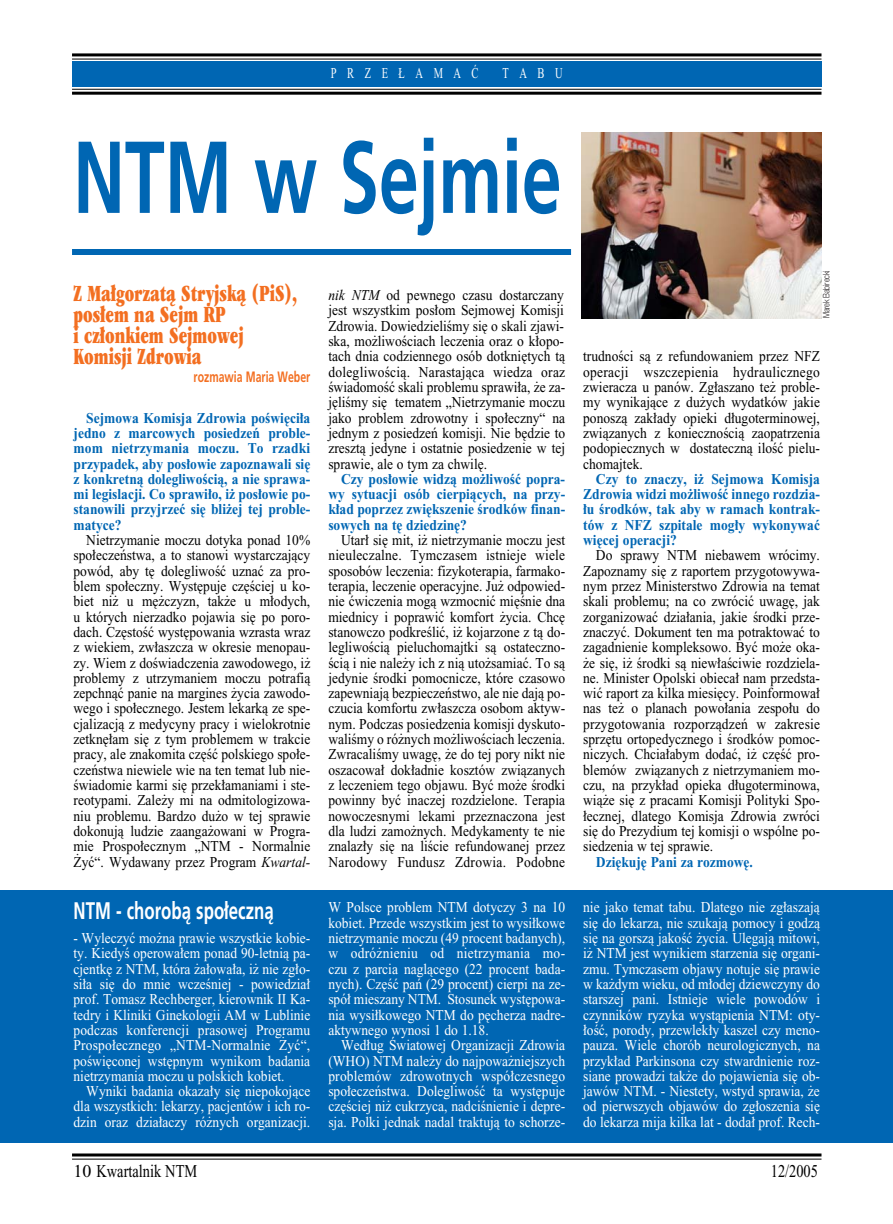
<style>
.page{position:relative;width:893px;height:1224px;background:#fff}
.page>*{position:absolute;margin:0;border:0;box-sizing:border-box;transform-origin:0 0}
.t1{font:700 102px "Pfrutiger";color:#0066b3;scale:.7 1}
.t2{font:24px/21px "Pitcgaramond Ultra";color:#f36f21;scale:.8 1}
.t3{font:700 24px "Pfrutiger";color:#fff;scale:.7 1}
.t4{font:18px "Ptimes New Roman";color:#000}
.t5{font:18px "Ptimes New Roman";color:#000;scale:.8 1}
.t6{font:15px/15.3px "Ptimes New Roman";color:#000;text-align:justify;scale:.9 1}
.t7{font:15px/15.3px "Ptimes New Roman";color:#fff;text-align:justify;scale:.9 1}
.t8{font:700 15px/15.3px "Ptimes New Roman";color:#0066b3;text-align:justify;scale:.9 1}
.t9{font:700 15px "Pfrutiger";color:#f36f21;scale:.7 1}
.t10{font:15px "Ptimes New Roman";letter-spacing:1em;color:#fff;scale:.7 1}
.t11{font:15px "Ptimes New Roman";color:#fff;scale:.7 1}
.t12{font:300 9px "Phelvetica Neu";letter-spacing:-.025em;color:#231f20;scale:.8 1}
.s1{font-style:italic}
</style>
<div class="page">
<div style="left:0;top:891px;width:892px;height:252px;background:#0066b3"></div>
<div style="left:72px;top:61px;width:749px;height:26px;background:#0066b3"></div>
<hr style="left:72px;top:1154px;width:749px;height:2px;background:#000">
<hr style="left:72px;top:1159px;width:749px;height:1px;background:#000">
<hr style="left:72px;top:89px;width:749px;height:1px;background:#000">
<hr style="left:72px;top:92px;width:749px;height:3px;background:#000">
<hr style="left:72px;top:53px;width:749px;height:3px;background:#000">
<hr style="left:72px;top:59px;width:749px;height:1px;background:#000">
<div style="left:72px;top:249px;width:499px;height:6px;background:#0066b3"></div>
<img style="left:581px;top:132px;width:240px;height:187px">
<p class="t10" style="left:331px;top:69px;width:212px">PRZE¸AMAå</p>
<p class="t11" style="left:502px;top:69px;width:87px">TABU</p>
<h1 class="t1" style="left:73px;top:140px;width:699px">NTM w Sejmie</h1>
<h2 class="t2" style="left:74px;top:287px;width:281px">Z Ma∏gorzatà Stryjskà (PiS), pos∏em na Sejm RP<br>i cz∏onkiem Sejmowej<br>Komisji Zdrowia</h2>
<p class="t9" style="left:193px;top:371px;width:168px">rozmawia Maria Weber</p>
<p class="t8" style="left:74px;top:412px;width:264px;text-indent:13px">Sejmowa Komisja Zdrowia poÊwi´ci∏a jedno z marcowych posiedzeƒ proble&shy;mom nietrzymania moczu. To rzadki przypadek, aby pos∏owie zapoznawali si´ z konkretnà dolegliwoÊcià, a nie sprawa&shy;mi legislacji. Co sprawi∏o, i˝ pos∏owie po&shy;stanowili przyjrzeç si´ bli˝ej tej proble&shy;matyce?</p>
<p class="t6" style="left:74px;top:535px;width:265px;text-indent:13px">Nietrzymanie moczu dotyka ponad 10% spo∏eczeƒstwa, a to stanowi wystarczajàcy powód, aby t´ dolegliwoÊç uznaç za pro&shy;blem spo∏eczny. Wyst´puje cz´Êciej u ko&shy;biet ni˝ u m´˝czyzn, tak˝e u m∏odych, u których nierzadko pojawia si´ po poro&shy;dach. Cz´stoÊç wyst´powania wzrasta wraz z wiekiem, zw∏aszcza w okresie menopau&shy;zy. Wiem z doÊwiadczenia zawodowego, i˝ problemy z utrzymaniem moczu potrafià zepchnàç panie na margines ˝ycia zawodo&shy;wego i spo∏ecznego. Jestem lekarkà ze spe&shy;cjalizacjà z medycyny pracy i wielokrotnie zetkn´∏am si´ z tym problemem w trakcie pracy, ale znakomita cz´Êç polskiego spo∏e&shy;czeƒstwa niewiele wie na ten temat lub nie-Êwiadomie karmi si´ przek∏amaniami i ste&shy;reotypami. Zale˝y mi na odmitologizowa&shy;niu problemu. Bardzo du˝o w tej sprawie dokonujà ludzie zaanga˝owani w Progra&shy;mie Prospo∏ecznym „NTM - Normalnie ˚yç“. Wydawany przez Program <span class="s1">Kwartal-</span></p>
<h2 class="t3" style="left:74px;top:902px;width:287px">NTM - chorobà spo∏ecznà</h2>
<p class="t7" style="left:74px;top:933px;width:265px">- Wyleczyç mo˝na prawie wszystkie kobie&shy;ty. KiedyÊ operowa∏em ponad 90-letnià pa&shy;cjentk´ z NTM, która ˝a∏owa∏a, i˝ nie zg∏o&shy;si∏a si´ do mnie wczeÊniej - powiedzia∏ prof. Tomasz Rechberger, kierownik II Ka&shy;tedry i Kliniki Ginekologii AM w Lublinie podczas konferencji prasowej Programu Prospo∏ecznego „NTM-Normalnie ˚yç“, poÊwi´conej wst´pnym wynikom badania nietrzymania moczu u polskich kobiet.</p>
<p class="t7" style="left:74px;top:1086px;width:264px;text-indent:13px">Wyniki badania okaza∏y si´ niepokojàce dla wszystkich: lekarzy, pacjentów i ich ro&shy;dzin oraz dzia∏aczy ró˝nych organizacji.</p>
<p class="t6" style="left:328px;top:290px;width:265px"><span class="s1">nik NTM</span> od pewnego czasu dostarczany jest wszystkim pos∏om Sejmowej Komisji Zdrowia. DowiedzieliÊmy si´ o skali zjawi&shy;ska, mo˝liwoÊciach leczenia oraz o k∏opo&shy;tach dnia codziennego osób dotkni´tych tà dolegliwoÊcià. Narastajàca wiedza oraz ÊwiadomoÊç skali problemu sprawi∏a, ˝e za&shy;j´liÊmy si´ tematem „Nietrzymanie moczu jako problem zdrowotny i spo∏eczny“ na jednym z posiedzeƒ komisji. Nie b´dzie to zresztà jedyne i ostatnie posiedzenie w tej sprawie, ale o tym za chwil´.</p>
<p class="t8" style="left:328px;top:474px;width:264px;text-indent:13px">Czy pos∏owie widzà mo˝liwoÊç popra&shy;wy sytuacji osób cierpiàcych, na przy&shy;k∏ad poprzez zwi´kszenie Êrodków finan&shy;sowych na t´ dziedzin´?</p>
<p class="t6" style="left:328px;top:535px;width:265px;text-indent:13px">Utar∏ si´ mit, i˝ nietrzymanie moczu jest nieuleczalne. Tymczasem istnieje wiele sposobów leczenia: fizykoterapia, farmako&shy;terapia, leczenie operacyjne. Ju˝ odpowied&shy;nie çwiczenia mogà wzmocniç mi´Ênie dna miednicy i poprawiç komfort ˝ycia. Chc´ stanowczo podkreÊliç, i˝ kojarzone z tà do&shy;legliwoÊcià pieluchomajtki sà ostateczno-Êcià i nie nale˝y ich z nià uto˝samiaç. To sà jedynie Êrodki pomocnicze, które czasowo zapewniajà bezpieczeƒstwo, ale nie dajà po&shy;czucia komfortu zw∏aszcza osobom aktyw&shy;nym. Podczas posiedzenia komisji dyskuto&shy;waliÊmy o ró˝nych mo˝liwoÊciach leczenia.<br>ZwracaliÊmy uwag´, ˝e do tej pory nikt nie oszacowa∏ dok∏adnie kosztów zwiàzanych z leczeniem tego objawu. Byç mo˝e Êrodki powinny byç inaczej rozdzielone. Terapia nowoczesnymi lekami przeznaczona jest dla ludzi zamo˝nych. Medykamenty te nie znalaz∏y si´ na liÊcie refundowanej przez Narodowy Fundusz Zdrowia. Podobne</p>
<p class="t7" style="left:328px;top:902px;width:264px">W Polsce problem NTM dotyczy 3 na 10 kobiet. Przede wszystkim jest to wysi∏kowe nietrzymanie moczu (49 procent badanych), w odró˝nieniu od nietrzymania mo&shy;czu z parcia naglàcego (22 procent bada&shy;nych). Cz´Êç paƒ (29 procent) cierpi na ze&shy;spó∏ mieszany NTM. Stosunek wyst´powa&shy;nia wysi∏kowego NTM do p´cherza nadre&shy;aktywnego wynosi 1 do 1.18.</p>
<p class="t7" style="left:328px;top:1040px;width:265px;text-indent:13px">Wed∏ug Âwiatowej Organizacji Zdrowia (WHO) NTM nale˝y do najpowa˝niejszych problemów zdrowotnych wspó∏czesnego spo∏eczeƒstwa. DolegliwoÊç ta wyst´puje cz´Êciej ni˝ cukrzyca, nadciÊnienie i depre&shy;sja. Polki jednak nadal traktujà to schorze-</p>
<p class="t12" style="left:823px;top:318px;width:61px;rotate:-90deg">Marek Babirecki</p>
<p class="t6" style="left:583px;top:351px;width:264px">trudnoÊci sà z refundowaniem przez NFZ operacji wszczepienia hydraulicznego zwieracza u panów. Zg∏aszano te˝ proble&shy;my wynikajàce z du˝ych wydatków jakie ponoszà zak∏ady opieki d∏ugoterminowej, zwiàzanych z koniecznoÊcià zaopatrzenia podopiecznych w dostatecznà iloÊç pielu&shy;chomajtek.</p>
<p class="t8" style="left:583px;top:474px;width:264px;text-indent:13px">Czy to znaczy, i˝ Sejmowa Komisja Zdrowia widzi mo˝liwoÊç innego rozdzia-∏u Êrodków, tak aby w ramach kontrak&shy;tów z NFZ szpitale mog∏y wykonywaç wi´cej operacji?</p>
<p class="t6" style="left:583px;top:550px;width:264px;text-indent:13px">Do sprawy NTM niebawem wrócimy.<br>Zapoznamy si´ z raportem przygotowywa&shy;nym przez Ministerstwo Zdrowia na temat skali problemu; na co zwróciç uwag´, jak zorganizowaç dzia∏ania, jakie Êrodki prze&shy;znaczyç. Dokument ten ma potraktowaç to zagadnienie kompleksowo. Byç mo˝e oka-˝e si´, i˝ Êrodki sà niew∏aÊciwie rozdziela&shy;ne. Minister Opolski obieca∏ nam przedsta&shy;wiç raport za kilka miesi´cy. Poinformowa∏ nas te˝ o planach powo∏ania zespo∏u do przygotowania rozporzàdzeƒ w zakresie sprz´tu ortopedycznego i Êrodków pomoc&shy;niczych. Chcia∏abym dodaç, i˝ cz´Êç pro&shy;blemów zwiàzanych z nietrzymaniem mo&shy;czu, na przyk∏ad opieka d∏ugoterminowa, wià˝e si´ z pracami Komisji Polityki Spo-∏ecznej, dlatego Komisja Zdrowia zwróci si´ do Prezydium tej komisji o wspólne po&shy;siedzenia w tej sprawie.</p>
<p class="t8" style="left:596px;top:856px;width:176px">Dzi´kuj´ Pani za rozmow´.</p>
<p class="t7" style="left:583px;top:902px;width:265px">nie jako temat tabu. Dlatego nie zg∏aszajà si´ do lekarza, nie szukajà pomocy i godzà si´ na gorszà jakoÊç ˝ycia. Ulegajà mitowi, i˝ NTM jest wynikiem starzenia si´ organi&shy;zmu. Tymczasem objawy notuje si´ prawie w ka˝dym wieku, od m∏odej dziewczyny do starszej pani. Istnieje wiele powodów i czynników ryzyka wystàpienia NTM: oty-∏oÊç, porody, przewlek∏y kaszel czy meno&shy;pauza. Wiele chorób neurologicznych, na przyk∏ad Parkinsona czy stwardnienie roz&shy;siane prowadzi tak˝e do pojawienia si´ ob&shy;jawów NTM. - Niestety, wstyd sprawia, ˝e od pierwszych objawów do zg∏oszenia si´ do lekarza mija kilka lat - doda∏ prof. Rech-</p>
<p class="t4" style="left:74px;top:1166px;width:125px">10 Kwartalnik NTM</p>
<p class="t5" style="left:770px;top:1166px;width:61px">12/2005</p>
</div>
